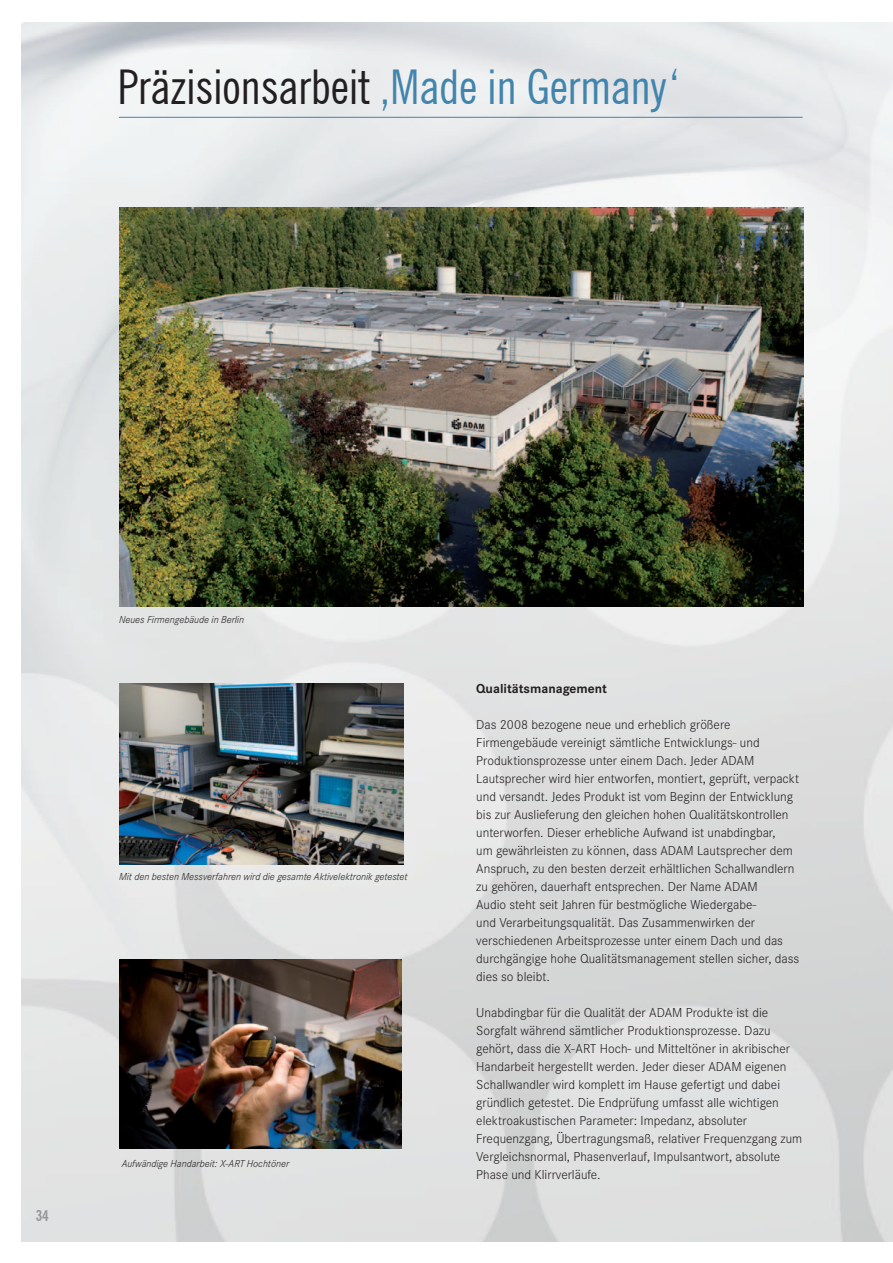
<style>
.page{position:relative;width:893px;height:1263px;background:#fff}
.page>*{position:absolute;margin:0;border:0;box-sizing:border-box;transform-origin:0 0}
.t1{font:condensed 48px "News Gothic BT";color:#231f20}
.t2{font:700 condensed 15px "News Gothic BT";color:#939598}
.t3{font:300 13.5px/18px "Corporate S";color:#231f20}
.t4{font:700 13.5px "Corporate S";color:#231f20}
.t5{font:italic 300 10.5px "Corporate S";color:#231f20}
.s1{color:#4185ac}
</style>
<div class="page">
<img style="left:21px;top:22px;width:872px;height:1220px">
<img style="left:119px;top:207px;width:685px;height:400px">
<img style="left:119px;top:959px;width:283px;height:189px">
<img style="left:119px;top:683px;width:285px;height:181px">
<hr style="left:119px;top:117px;width:683px;height:1px;background:#4185ac">
<h1 class="t1" style="left:118px;top:58px;width:563px">Präzisionsarbeit <span class="s1">‚Made in Germany‘</span></h1>
<p class="t2" style="left:36px;top:1206px;width:14px">34</p>
<p class="t5" style="left:119px;top:614px;width:127px">Neues Firmengebäude in Berlin</p>
<p class="t5" style="left:119px;top:870px;width:290px">Mit den besten Messverfahren wird die gesamte Aktivelektronik getestet</p>
<p class="t5" style="left:122px;top:1157px;width:169px">Aufwändige Handarbeit: X-ART Hochtöner</p>
<p class="t4" style="left:476px;top:681px;width:132px">Qualitätsmanagement</p>
<p class="t3" style="left:476px;top:716px;width:324px">Das 2008 bezogene neue und erheblich größere Firmengebäude vereinigt sämtliche Entwicklungs- und Produktionsprozesse unter einem Dach. Jeder ADAM Lautsprecher wird hier entworfen, montiert, geprüft, verpackt und versandt. Jedes Produkt ist vom Beginn der Entwicklung bis zur Auslieferung den gleichen hohen Qualitätskontrollen unterworfen. Dieser erhebliche Aufwand ist unabdingbar,<br>um gewährleisten zu können, dass ADAM Lautsprecher dem Anspruch, zu den besten derzeit erhältlichen Schallwandlern zu gehören, dauerhaft entsprechen. Der Name ADAM<br>Audio steht seit Jahren für bestmögliche Wiedergabe-<br>und Verarbeitungsqualität. Das Zusammenwirken der verschiedenen Arbeitsprozesse unter einem Dach und das durchgängige hohe Qualitätsmanagement stellen sicher, dass dies so bleibt.</p>
<p class="t3" style="left:476px;top:1004px;width:327px">Unabdingbar für die Qualität der ADAM Produkte ist die Sorgfalt während sämtlicher Produktionsprozesse. Dazu gehört, dass die X-ART Hoch- und Mitteltöner in akribischer Handarbeit hergestellt werden. Jeder dieser ADAM eigenen Schallwandler wird komplett im Hause gefertigt und dabei gründlich getestet. Die Endprüfung umfasst alle wichtigen elektroakustischen Parameter: Impedanz, absoluter Frequenzgang, Übertragungsmaß, relativer Frequenzgang zum Vergleichsnormal, Phasenverlauf, Impulsantwort, absolute Phase und Klirrverläufe.</p>
</div>
